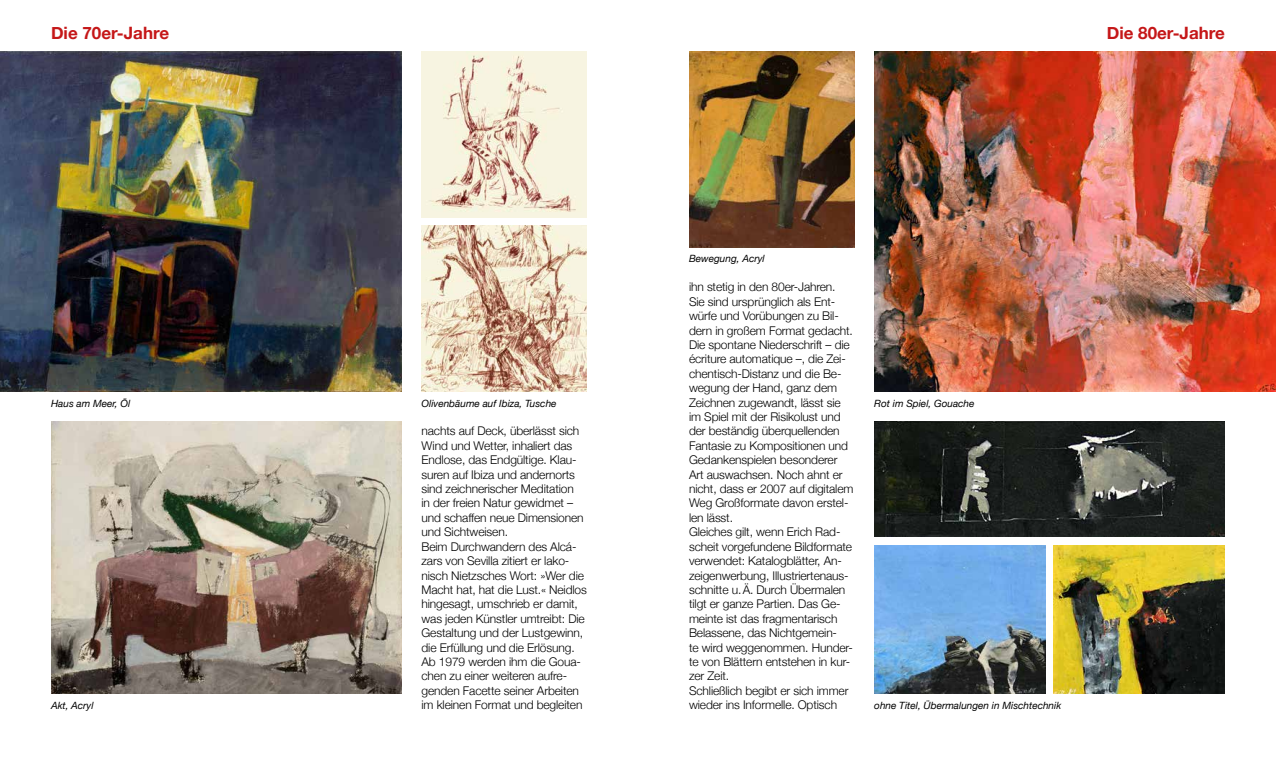
<style>
.page{position:relative;width:1276px;height:766px;background:#fff}
.page>*{position:absolute;margin:0;border:0;box-sizing:border-box;transform-origin:0 0}
.t1{font:700 17px "Helvetica Neue";color:#c51718}
.t2{font:300 12px/14.4px "Helvetica Neue";letter-spacing:-.01em;color:#000}
.t3{font:italic 10px "Helvetica Neue";color:#000}
</style>
<div class="page">
<img style="left:874px;top:545px;width:171px;height:148px">
<img style="left:874px;top:421px;width:351px;height:115px">
<img style="left:1054px;top:545px;width:171px;height:148px">
<img style="left:689px;top:51px;width:165px;height:196px">
<img style="left:0;top:51px;width:402px;height:340px">
<img style="left:874px;top:51px;width:402px;height:340px">
<img style="left:421px;top:51px;width:166px;height:166px">
<img style="left:421px;top:226px;width:166px;height:165px">
<img style="left:51px;top:421px;width:351px;height:272px">
<h1 class="t1" style="left:51px;top:23px;width:120px">Die 70er-Jahre</h1>
<h1 class="t1" style="left:1106px;top:23px;width:120px">Die 80er-Jahre</h1>
<p class="t3" style="left:689px;top:253px;width:77px">Bewegung, Acryl</p>
<p class="t2" style="left:689px;top:279px;width:166px">ihn stetig in den 80er-Jahren.<br>Sie sind ursprünglich als Ent&shy;würfe und Vorübungen zu Bil&shy;dern in großem Format gedacht.<br>Die spontane Niederschrift – die écriture automatique –, die Zei&shy;chentisch-Distanz und die Be&shy;wegung der Hand, ganz dem<br>Zeichnen zugewandt, lässt sie im Spiel mit der Risikolust und der beständig überquellenden<br>Fantasie zu Kompositionen und<br>Gedankenspielen besonderer<br>Art auswachsen. Noch ahnt er nicht, dass er 2007 auf digitalem<br>Weg Großformate davon erstel&shy;len lässt.<br>Gleiches gilt, wenn Erich Rad&shy;scheit vorgefundene Bildformate verwendet: Katalogblätter, An&shy;zeigenwerbung, Illustriertenaus&shy;schnitte u.Ä. Durch Übermalen tilgt er ganze Partien. Das Ge&shy;meinte ist das fragmentarisch<br>Belassene, das Nichtgemein-<br>te wird weggenommen. Hunder&shy;te von Blättern entstehen in kur&shy;zer Zeit.<br>Schließlich begibt er sich immer wieder ins Informelle. Optisch</p>
<p class="t3" style="left:51px;top:397px;width:81px">Haus am Meer, Öl</p>
<p class="t3" style="left:421px;top:397px;width:137px">Olivenbäume auf Ibiza, Tusche</p>
<p class="t3" style="left:874px;top:397px;width:102px">Rot im Spiel, Gouache</p>
<p class="t2" style="left:421px;top:423px;width:167px">nachts auf Deck, überlässt sich<br>Wind und Wetter, inhaliert das<br>Endlose, das Endgültige. Klau&shy;suren auf Ibiza und andernorts sind zeichnerischer Meditation<br>in der freien Natur gewidmet – und schaffen neue Dimensionen und Sichtweisen.<br>Beim Durchwandern des Alcá&shy;zars von Sevilla zitiert er lako&shy;nisch Nietzsches Wort: »Wer die<br>Macht hat, hat die Lust.« Neidlos hingesagt, umschrieb er damit, was jeden Künstler umtreibt: Die<br>Gestaltung und der Lustgewinn, die Erfüllung und die Erlösung.<br>Ab 1979 werden ihm die Goua&shy;chen zu einer weiteren aufre&shy;genden Facette seiner Arbeiten im kleinen Format und begleiten</p>
<p class="t3" style="left:874px;top:699px;width:188px">ohne Titel, Übermalungen in Mischtechnik</p>
<p class="t3" style="left:51px;top:699px;width:44px">Akt, Acryl</p>
</div>
